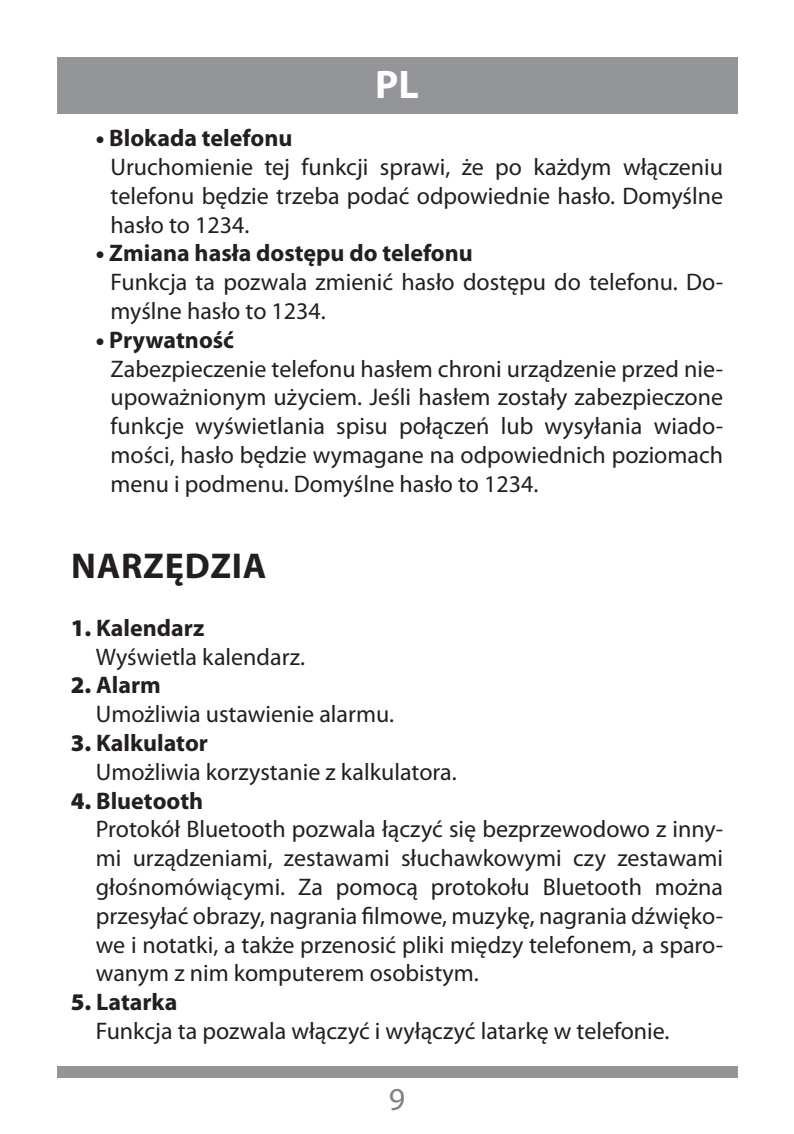
<style>
.page{position:relative;width:794px;height:1134px;background:#fff}
.page>*{position:absolute;margin:0;border:0;box-sizing:border-box;transform-origin:0 0}
.t1{font:700 40px "Myriad Pro";color:#fff}
.t2{font:700 36px "Myriad Pro";letter-spacing:.02em;color:#231f20}
.t3{font:32px "Myriad Pro";color:#808285}
.t4{font:24px/28.8px "Myriad Pro";color:#231f20}
.s1{font-weight:900}
.s2{font-weight:700}
</style>
<div class="page">
<div style="left:57px;top:57px;width:680px;height:56px;background:#939598"></div>
<div style="left:57px;top:1066px;width:680px;height:11px;background:#939598"></div>
<h1 class="t1" style="left:375px;top:62px;width:45px">PL</h1>
<p class="t4" style="left:111px;top:124px;width:614px;text-indent:-15px"><span class="s1">•</span> <span class="s2">Blokada telefonu<br></span>Uruchomienie tej funkcji sprawi, że po każdym włączeniu telefonu będzie trzeba podać odpowiednie hasło. Domyślne hasło to 1234.</p>
<p class="t4" style="left:111px;top:239px;width:614px;text-indent:-15px"><span class="s1">•</span> <span class="s2">Zmiana hasła dostępu do telefonu<br></span>Funkcja ta pozwala zmienić hasło dostępu do telefonu. Do&shy;myślne hasło to 1234.</p>
<p class="t4" style="left:111px;top:326px;width:614px;text-indent:-15px"><span class="s1">•</span> <span class="s2">Prywatność<br></span>Zabezpieczenie telefonu hasłem chroni urządzenie przed nie&shy;upoważnionym użyciem. Jeśli hasłem zostały zabezpieczone funkcje wyświetlania spisu połączeń lub wysyłania wiado&shy;mości, hasło będzie wymagane na odpowiednich poziomach menu i podmenu. Domyślne hasło to 1234.</p>
<h2 class="t2" style="left:71px;top:546px;width:197px">NARZĘDZIA</h2>
<p class="t4" style="left:96px;top:614px;width:211px;text-indent:-25px"><span class="s1">1.</span> <span class="s2">Kalendarz<br></span>Wyświetla kalendarz.</p>
<p class="t4" style="left:96px;top:671px;width:300px;text-indent:-25px"><span class="s1">2.</span> <span class="s2">Alarm<br></span>Umożliwia ustawienie alarmu.</p>
<p class="t4" style="left:96px;top:729px;width:362px;text-indent:-25px"><span class="s1">3.</span> <span class="s2">Kalkulator<br></span>Umożliwia korzystanie z kalkulatora.</p>
<p class="t4" style="left:96px;top:787px;width:629px;text-indent:-25px"><span class="s1">4.</span> <span class="s2">Bluetooth<br></span>Protokół Bluetooth pozwala łączyć się bezprzewodowo z inny&shy;mi urządzeniami, zestawami słuchawkowymi czy zestawami głośnomówiącymi. Za pomocą protokołu Bluetooth można przesyłać obrazy, nagrania filmowe, muzykę, nagrania dźwięko&shy;we i notatki, a także przenosić pliki między telefonem, a sparo&shy;wanym z nim komputerem osobistym.</p>
<p class="t4" style="left:96px;top:988px;width:575px;text-indent:-25px"><span class="s1">5.</span> <span class="s2">Latarka<br></span>Funkcja ta pozwala włączyć i wyłączyć latarkę w telefonie.</p>
<h3 class="t3" style="left:389px;top:1081px;width:18px">9</h3>
</div>
